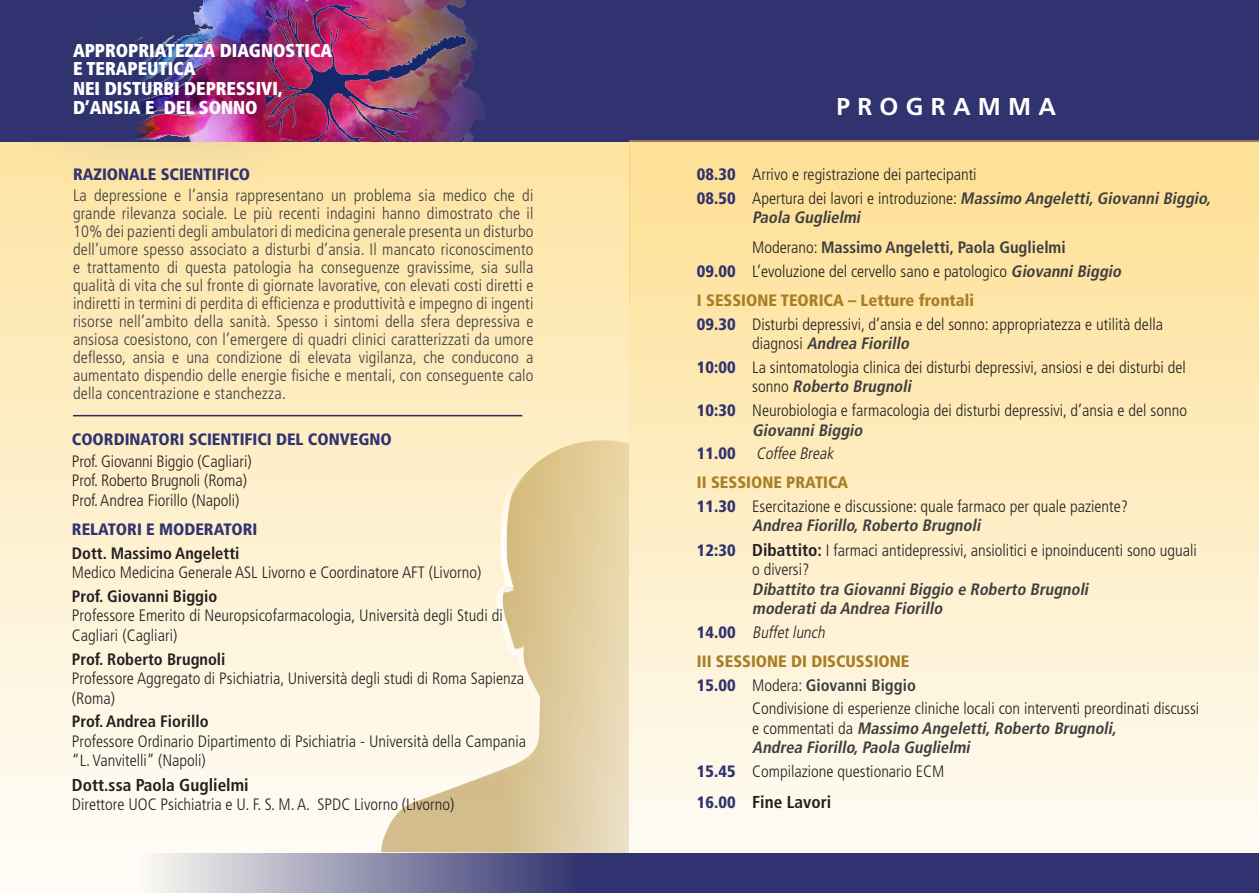
<style>
.page{position:relative;width:1259px;height:893px;background:#fff}
.page>*{position:absolute;margin:0;border:0;box-sizing:border-box;transform-origin:0 0}
.TESTO_PROGRAMMA{font:700 24.45px "Frutiger";letter-spacing:.3em;color:#fff}
.TITOLETTI{font:900 condensed 18.6px/18.1px "Frutiger";color:#fff;scale:.95 1}
.TESTO_PROGRAMMA-2{font:700 condensed 17.25px "Frutiger";color:#231f20}
.TESTO_PROGRAMMA-3{font:300 condensed 16.5px/19.5px "Frutiger";color:#231f20}
.TESTO_PROGRAMMA-4{font:300 condensed 16.5px/18px "Frutiger";letter-spacing:.01em;color:#3e3e3f;text-align:justify}
.TESTO_PROGRAMMA-5{font:italic 700 condensed 16.5px/19.5px "Frutiger";color:#3e3e3f}
.TITOLO_SEZIONE{font:900 condensed 16.5px "Frutiger";color:#a87f24}
.TESTO_PROGRAMMA-6{font:700 condensed 16.5px "Frutiger";color:#3e3e3f}
.TITOLETTI_RETRO{font:900 condensed 16.5px "Frutiger";color:#313370}
.TESTO_PROGRAMMA-7{font:900 condensed 16.5px "Frutiger";color:#313370}
.TESTO_PROGRAMMA-8{font:italic 300 condensed 16.5px "Frutiger";color:#231f20}
.s1{font-weight:700}
.s2{font-weight:900;color:#313370}
.s3{font-weight:900;font-style:normal;color:#313370}
.s4{font-weight:300;font-style:normal;color:#231f20}
.s5{font-weight:300;color:#231f20}
.s6{font-weight:700;font-style:italic;color:#3e3e3f}
.s7{font-weight:700;font-size:17.25px}
.s8{font-weight:900;font-size:16.5px;color:#313370}
</style>
<div class="page">
<svg style="left:0;top:141px;width:629px;height:699px;background:#fdeec8"></svg>
<div style="left:0;top:0;width:1259px;height:141px;background:#313370"></div>
<hr style="left:73px;top:415px;width:449px;height:1px;background:#2f2963">
<svg style="left:607px;top:439px;width:22px;height:414px;background:#e9d8b1"></svg>
<svg style="left:366px;top:439px;width:241px;height:414px;background:#efe0bd"></svg>
<div style="left:629px;top:140px;width:630px;height:753px;background:linear-gradient(to bottom,#fedf92,#fefdfa)"></div>
<svg style="left:142px;top:853px;width:1117px;height:40px;background:#585a89"></svg>
<div style="left:243px;top:0;width:245px;height:164px;background:#fff;opacity:.34"></div>
<img style="left:396px;top:3px;width:76px;height:138px">
<div style="left:1px;top:0;width:395px;height:189px;background:#213362;opacity:.71"></div>
<p class="TITOLETTI" style="left:73px;top:42px;width:274px">APPROPRIATEZZA DIAGNOSTICA<br>E TERAPEUTICA</p>
<p class="TITOLETTI" style="left:73px;top:79px;width:222px">NEI DISTURBI DEPRESSIVI,</p>
<p class="TITOLETTI" style="left:73px;top:99px;width:196px">D’ANSIA E DEL SONNO</p>
<p class="TITOLETTI_RETRO" style="left:73px;top:164px;width:179px">RAZIONALE SCIENTIFICO</p>
<p class="TESTO_PROGRAMMA-4" style="left:73px;top:186px;width:462px">La depressione e l’ansia rappresentano un problema sia medico che di grande rilevanza sociale. Le più recenti indagini hanno dimostrato che il 10% dei pazienti degli ambulatori di medicina generale presenta un disturbo dell’umore spesso associato a disturbi d’ansia. Il mancato riconoscimento e trattamento di questa patologia ha conseguenze gravissime, sia sulla qualità di vita che sul fronte di giornate lavorative, con elevati costi diretti e indiretti in termini di perdita di efficienza e produttività e impegno di ingenti risorse nell’ambito della sanità. Spesso i sintomi della sfera depressiva e ansiosa coesistono, con l’emergere di quadri clinici caratterizzati da umore deflesso, ansia e una condizione di elevata vigilanza, che conducono a aumentato dispendio delle energie fisiche e mentali, con conseguente calo della concentrazione e stanchezza.</p>
<p class="TESTO_PROGRAMMA-7" style="left:72px;top:430px;width:321px">COORDINATORI SCIENTIFICI DEL CONVEGNO</p>
<p class="TESTO_PROGRAMMA-3" style="left:72px;top:452px;width:181px">Prof. Giovanni Biggio (Cagliari)</p>
<p class="TESTO_PROGRAMMA-3" style="left:72px;top:471px;width:177px">Prof. Roberto Brugnoli (Roma)</p>
<p class="TESTO_PROGRAMMA-3" style="left:72px;top:491px;width:169px">Prof. Andrea Fiorillo (Napoli)</p>
<p class="TITOLETTI_RETRO" style="left:72px;top:519px;width:187px">RELATORI E MODERATORI</p>
<p class="TESTO_PROGRAMMA-3" style="left:72px;top:543px;width:411px"><span class="s1">Dott. Massimo Angeletti<br></span>Medico Medicina Generale ASL Livorno e Coordinatore AFT (Livorno)</p>
<p class="TESTO_PROGRAMMA-3" style="left:72px;top:587px;width:432px"><span class="s1">Prof. Giovanni Biggio<br></span>Professore Emerito di Neuropsicofarmacologia, Università degli Studi di<br>Cagliari (Cagliari)</p>
<p class="TESTO_PROGRAMMA-3" style="left:72px;top:649px;width:454px"><span class="s1">Prof. Roberto Brugnoli<br></span>Professore Aggregato di Psichiatria, Università degli studi di Roma Sapienza (Roma)</p>
<p class="TESTO_PROGRAMMA-3" style="left:72px;top:712px;width:456px"><span class="s1">Prof. Andrea Fiorillo<br></span>Professore Ordinario Dipartimento di Psichiatria - Università della Campania “L. Vanvitelli” (Napoli)</p>
<p class="TESTO_PROGRAMMA-2" style="left:72px;top:775px;width:178px">Dott.ssa Paola Guglielmi</p>
<p class="TESTO_PROGRAMMA-3" style="left:72px;top:795px;width:384px">Direttore UOC Psichiatria e U. F. S. M. A. SPDC Livorno (Livorno)</p>
<p class="TESTO_PROGRAMMA" style="left:836px;top:92px;width:221px">PROGRAMMA</p>
<p class="TESTO_PROGRAMMA-3" style="left:697px;top:165px;width:281px"><span class="s2">08.30</span> Arrivo e registrazione dei partecipanti</p>
<p class="TESTO_PROGRAMMA-5" style="left:752px;top:188px;width:463px;text-indent:-55px"><span class="s3">08.50</span> <span class="s4">Apertura dei lavori e introduzione:</span> Massimo Angeletti,GiovanniBiggio,<br>Paola Guglielmi</p>
<p class="TESTO_PROGRAMMA-6" style="left:752px;top:238px;width:315px"><span class="s5">Moderano:</span> Massimo Angeletti, Paola Guglielmi</p>
<p class="TESTO_PROGRAMMA-3" style="left:697px;top:262px;width:429px"><span class="s2">09.00</span> L’evoluzione del cervello sano e patologico <span class="s6">GiovanniBiggio</span></p>
<p class="TITOLO_SEZIONE" style="left:697px;top:290px;width:278px">I SESSIONE TEORICA – Letture frontali</p>
<p class="TESTO_PROGRAMMA-3" style="left:752px;top:314px;width:412px;text-indent:-55px"><span class="s2">09.30</span> Disturbi depressivi, d’ansia e del sonno: appropriatezza e utilità della d i a g n o s i <span class="s6">Andrea Fiorillo</span></p>
<p class="TESTO_PROGRAMMA-3" style="left:752px;top:358px;width:435px;text-indent:-55px"><span class="s2">10:00</span> La sintomatologia clinica dei disturbi depressivi, ansiosi e dei disturbi del s o n n o <span class="s6">Roberto Brugnoli</span></p>
<p class="TESTO_PROGRAMMA-3" style="left:752px;top:401px;width:436px;text-indent:-55px"><span class="s2">10:30</span> Neurobiologia e farmacologia dei disturbi depressivi, d’ansia e del sonno<br><span class="s6">GiovanniBiggio</span></p>
<p class="TESTO_PROGRAMMA-7" style="left:697px;top:444px;width:40px">11.00</p>
<p class="TESTO_PROGRAMMA-8" style="left:756px;top:444px;width:82px">Coffee Break</p>
<p class="TITOLO_SEZIONE" style="left:697px;top:472px;width:153px">II SESSIONE PRATICA</p>
<p class="TESTO_PROGRAMMA-3" style="left:752px;top:497px;width:377px;text-indent:-55px"><span class="s2">11.30</span> Esercitazione e discussione: quale farmaco per quale paziente?<br><span class="s6">Andrea Fiorillo,Roberto Brugnoli</span></p>
<p class="TESTO_PROGRAMMA-3" style="left:752px;top:541px;width:446px;text-indent:-55px"><span class="s2">12:30</span> <span class="s7">Dibattito:</span> I farmaci antidepressivi, ansiolitici e ipnoinducenti sono uguali o diversi?<br><span class="s6">Dibattito tra GiovanniBiggio e Roberto Brugnoli<br>moderatida Andrea Fiorillo</span></p>
<p class="TESTO_PROGRAMMA-8" style="left:697px;top:623px;width:133px"><span class="s3">1 4 . 0 0</span> Buffetlunch</p>
<p class="TITOLO_SEZIONE" style="left:697px;top:651px;width:214px">III SESSIONE DI DISCUSSIONE</p>
<p class="TESTO_PROGRAMMA-6" style="left:697px;top:675px;width:220px"><span class="s2">15.00</span> <span class="s5">Modera:</span> Giovanni Biggio</p>
<p class="TESTO_PROGRAMMA-3" style="left:752px;top:699px;width:448px">Condivisione di esperienze cliniche locali con interventi preordinati discussi e c o m m e n t a t i d a <span class="s6">Massimo Angeletti,Roberto Brugnoli,<br>Andrea Fiorillo,Paola Guglielmi</span></p>
<p class="TESTO_PROGRAMMA-3" style="left:697px;top:762px;width:249px"><span class="s2">15.45</span> Compilazione questionario ECM</p>
<p class="TESTO_PROGRAMMA-2" style="left:697px;top:792px;width:136px"><span class="s8">16.00</span> Fine Lavori</p>
</div>
